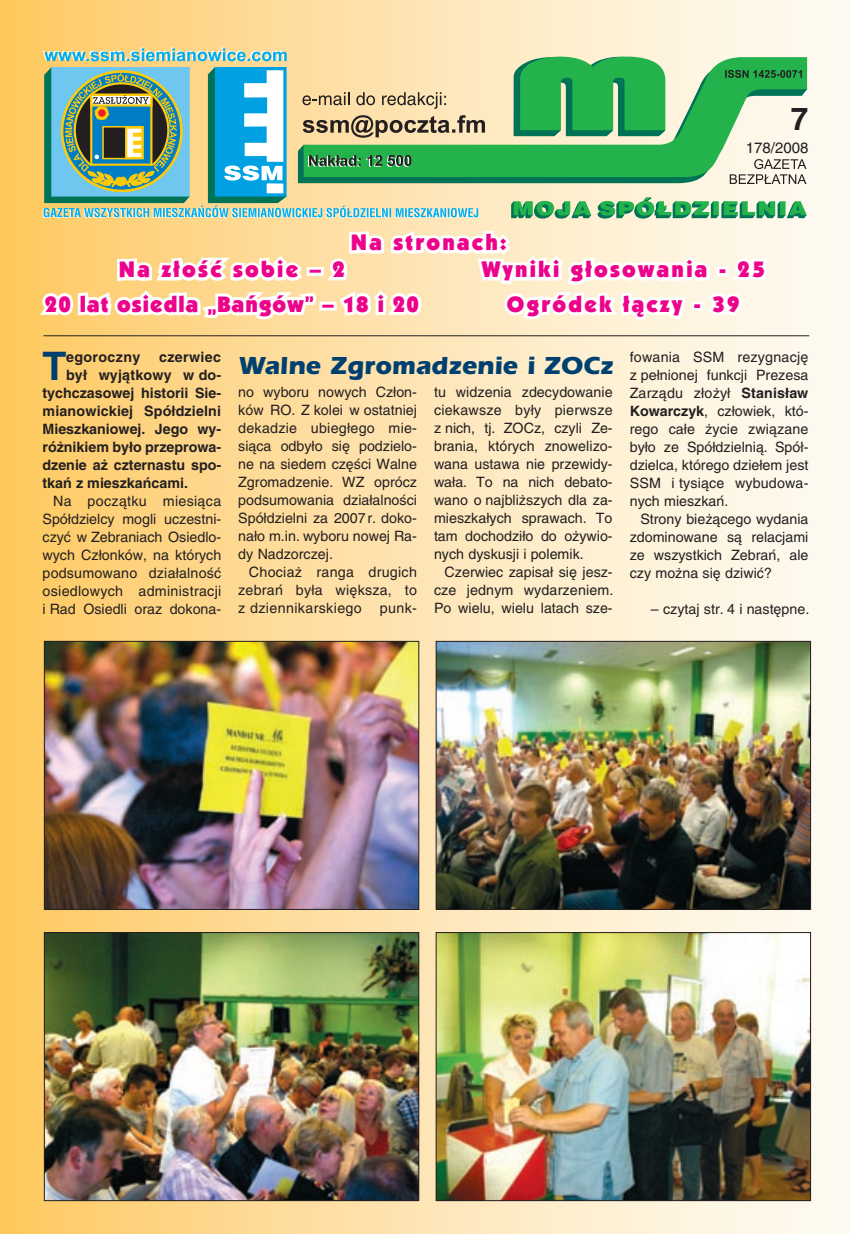
<style>
.page{position:relative;width:851px;height:1234px;background:#fff}
.page>*{position:absolute;margin:0;border:0;box-sizing:border-box;transform-origin:0 0}
.t1{font:39.3px "Helvetica CE Bold";color:#004071}
.t2{font:31.5px "Helvetica CE Bold";color:#231f20}
.t3{font:25.5px "Eras CE Bold";color:#004071}
.t4{font:22.5px/34.5px "Kabel Ultra CE Ultra";letter-spacing:.1em;color:#ed028c;text-align:center}
.t5{font:22.5px/34.5px "Kabel Ultra CE Ultra";letter-spacing:.045em;color:#ed028c;text-align:center}
.t6{font:15px "Helvetica CE Medium";color:#231f20}
.t7{font:14.25px/18px "Helvetica CE Medium";color:#231f20;text-align:justify}
.t8{font:14.25px "Helvetica CE Bold";color:#231f20}
.t9{font:14.25px "Helvetica CE Bold";letter-spacing:.025em;color:#231f20}
.s1{font-family:"Helvetica CE Bold"}
</style>
<div class="page">
<div style="left:0;top:0;width:850px;height:1233px;background:linear-gradient(to right,#fdca66,#fcfcfb)"></div>
<svg style="left:34px;top:47px;width:772px;height:317px;background:#c3d3a9"></svg>
<hr style="left:43px;top:335px;width:766px;height:1px;background:#231f20">
<img style="left:46px;top:643px;width:371px;height:264px">
<div style="left:44px;top:641px;width:375px;height:268px;border:1px solid #231f20"></div>
<img style="left:437px;top:643px;width:371px;height:264px">
<div style="left:435px;top:641px;width:375px;height:268px;border:1px solid #231f20"></div>
<img style="left:46px;top:934px;width:371px;height:264px">
<div style="left:44px;top:932px;width:375px;height:268px;border:1px solid #231f20"></div>
<img style="left:437px;top:934px;width:371px;height:264px">
<div style="left:435px;top:932px;width:375px;height:268px;border:1px solid #231f20"></div>
<h2 class="t2" style="left:790px;top:100px;width:19px">7</h2>
<p class="t6" style="left:745px;top:139px;width:64px">178/2008</p>
<h3 class="t4" style="left:351px;top:225px;width:157px">Na stronach:</h3>
<h3 class="t5" style="left:45px;top:252px;width:375px">Na złość sobie – 2<br>20 lat osiedla „Bańgów” – 18 i 20</h3>
<h3 class="t4" style="left:481px;top:252px;width:284px">Wyniki głosowania - 25<br>Ogródek łączy - 39</h3>
<h1 class="t1" style="left:43px;top:342px;width:26px">T</h1>
<p class="t9" style="left:66px;top:348px;width:76px">egoroczny</p>
<p class="t9" style="left:159px;top:348px;width:64px">czerwiec</p>
<p class="t7" style="left:629px;top:347px;width:180px">fowania SSM rezygnację z pełnionej funkcji Prezesa Zarządu złożył <span class="s1">Stanisław Kowarczyk</span>, człowiek, któ&shy;rego całe życie związane było ze Spółdzielnią. Spół&shy;dzielca, którego dziełem jest SSM i tysiące wybudowa&shy;nych mieszkań.</p>
<p class="t7" style="left:629px;top:509px;width:180px;text-indent:11px">Strony bieżącego wydania zdominowane są relacjami ze wszystkich Zebrań, ale czy można się dziwić?</p>
<p class="t7" style="left:650px;top:599px;width:160px">– czytaj str. 4 i następne.</p>
<h3 class="t3" style="left:239px;top:350px;width:376px">Walne Zgromadzenie i ZOCz</h3>
<p class="t8" style="left:66px;top:366px;width:157px">był wyjątkowy w do-</p>
<p class="t8" style="left:43px;top:384px;width:180px">tychczasowej historii Sie-</p>
<p class="t8" style="left:43px;top:402px;width:180px">mianowickiej Spółdzielni</p>
<p class="t8" style="left:43px;top:420px;width:180px">Mieszkaniowej. Jego wy-</p>
<p class="t8" style="left:43px;top:438px;width:180px">różnikiem było przeprowa-</p>
<p class="t8" style="left:43px;top:456px;width:180px">dzenie aż czternastu spo-</p>
<p class="t8" style="left:43px;top:474px;width:147px">tkań z mieszkańcami.</p>
<p class="t7" style="left:43px;top:492px;width:180px;text-indent:11px">Na początku miesiąca Spółdzielcy mogli uczestni&shy;czyć w Zebraniach Osiedlo&shy;wych Członków, na których podsumowano działalność osiedlowych administracji i Rad Osiedli oraz dokona-</p>
<p class="t7" style="left:238px;top:383px;width:180px">no wyboru nowych Człon&shy;ków RO. Z kolei w ostatniej dekadzie ubiegłego mie&shy;siąca odbyło się podzielo&shy;ne na siedem części Walne Zgromadzenie. WZ oprócz podsumowania działalności Spółdzielni za 2007 r. doko&shy;nało m.in. wyboru nowej Ra&shy;dy Nadzorczej.</p>
<p class="t7" style="left:238px;top:563px;width:180px;text-indent:11px">Chociaż ranga drugich zebrań była większa, to z dziennikarskiego</p>
<p class="t7" style="left:434px;top:383px;width:180px">tu widzenia zdecydowanie ciekawsze były pierwsze z nich, tj. ZOCz, czyli Ze&shy;brania, których znowelizo&shy;wana ustawa nie przewidy&shy;wała. To na nich debato&shy;wano o najbliższych dla za&shy;mieszkałych sprawach. To tam dochodziło do ożywio&shy;nych dyskusji i polemik.</p>
<p class="t7" style="left:434px;top:563px;width:181px;text-indent:11px">Czerwiec zapisał się jesz&shy;cze jednym wydarzeniem.<br>Po wielu, wielu latach sze-</p>
<p class="t7" style="left:380px;top:599px;width:39px">punk-</p>
</div>
